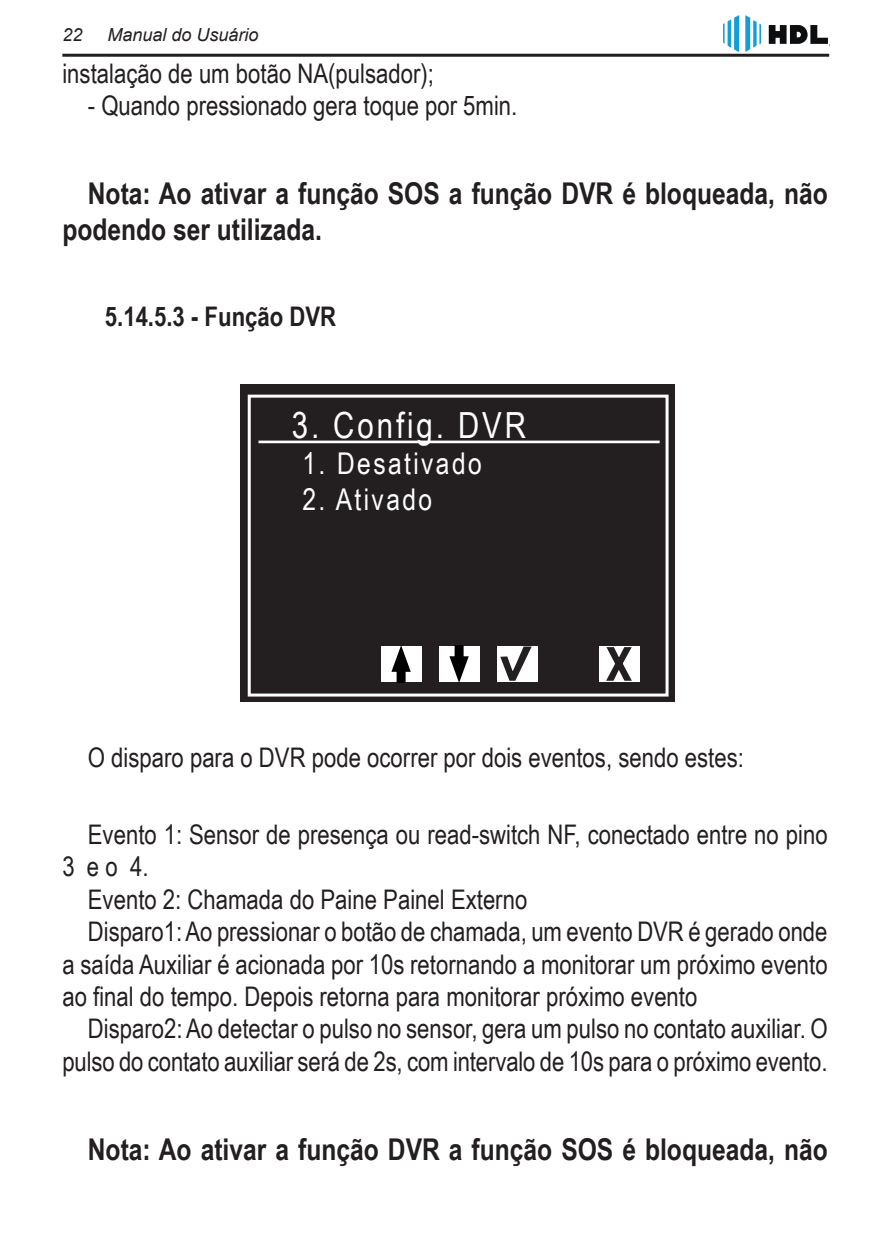
<style>
.page{position:relative;width:893px;height:1259px;background:#fff}
.page>*{position:absolute;margin:0;border:0;box-sizing:border-box;transform-origin:0 0}
.Corpo_do_Texto{font:36px "Arial Narrow";letter-spacing:.08em;color:#fff}
.Estilo_de_parágrafo{font:700 30px/36px "Arial Narrow";color:#231f20}
.Corpo_do_Texto-2{font:30px "Arial Narrow";letter-spacing:.08em;color:#fff}
.Corpo_do_Texto-3{font:27px/32.4px "Arial Narrow";color:#231f20}
.Subtitulo_2_Manual_H{font:700 27px "Arial Narrow";color:#231f20}
.t1{font:italic 18px "Arial";color:#231f20}
</style>
<div class="page">
<hr style="left:62px;top:54px;width:767px;height:3px;background:#231f20">
<svg style="left:723px;top:15px;width:16px;height:37px"></svg>
<svg style="left:745px;top:15px;width:12px;height:37px"></svg>
<hr style="left:759px;top:24px;width:2px;height:20px;background:#139dd9">
<svg style="left:769px;top:25px;width:59px;height:19px"></svg>
<div style="left:240px;top:385px;width:435px;height:317px;background:#231f20"></div>
<div style="left:248px;top:395px;width:421px;height:301px;border:3px solid #fff"></div>
<hr style="left:259px;top:440px;width:401px;height:3px;background:#fff">
<div style="left:381px;top:646px;width:40px;height:36px;background:#fff"></div>
<div style="left:397px;top:663px;width:9px;height:20px;background:#000"></div>
<svg style="left:391px;top:646px;width:20px;height:26px"></svg>
<div style="left:439px;top:646px;width:40px;height:36px;background:#fff"></div>
<div style="left:455px;top:645px;width:9px;height:19px;background:#000"></div>
<svg style="left:449px;top:656px;width:20px;height:26px"></svg>
<div style="left:497px;top:646px;width:40px;height:36px;background:#fff"></div>
<div style="left:599px;top:646px;width:40px;height:36px;background:#fff"></div>
<svg style="left:606px;top:647px;width:26px;height:34px"></svg>
<svg style="left:500px;top:646px;width:32px;height:35px"></svg>
<p class="t1" style="left:62px;top:23px;width:22px">22</p>
<p class="t1" style="left:107px;top:23px;width:153px">Manual do Usuário</p>
<p class="Corpo_do_Texto-3" style="left:62px;top:56px;width:373px">instalação de um botão NA(pulsador);</p>
<p class="Corpo_do_Texto-3" style="left:88px;top:88px;width:431px">- Quando pressionado gera toque por 5min.</p>
<p class="Estilo_de_parágrafo" style="left:62px;top:174px;width:767px;text-indent:26px">Nota: Ao ativar a função SOS a função DVR é bloqueada, não podendo ser utilizada.</p>
<p class="Subtitulo_2_Manual_H" style="left:105px;top:296px;width:233px">5.14.5.3 - Função DVR</p>
<p class="Corpo_do_Texto" style="left:292px;top:399px;width:236px">3. Config. DVR</p>
<p class="Corpo_do_Texto-2" style="left:302px;top:441px;width:181px">1. Desativado</p>
<p class="Corpo_do_Texto-2" style="left:302px;top:477px;width:131px">2. Ativado</p>
<p class="Corpo_do_Texto-3" style="left:88px;top:740px;width:657px">O disparo para o DVR pode ocorrer por dois eventos, sendo estes:</p>
<p class="Corpo_do_Texto-3" style="left:62px;top:817px;width:767px;text-indent:26px">Evento 1: Sensor de presença ou read-switch NF, conectado entre no pino<br>3 e o 4.</p>
<p class="Corpo_do_Texto-3" style="left:88px;top:882px;width:441px">Evento 2: Chamada do Paine Painel Externo</p>
<p class="Corpo_do_Texto-3" style="left:62px;top:914px;width:767px;text-align:justify;text-indent:26px">Disparo1: Ao pressionar o botão de chamada, um evento DVR é gerado onde a saída Auxiliar é acionada por 10s retornando a monitorar um próximo evento ao final do tempo. Depois retorna para monitorar próximo evento</p>
<p class="Corpo_do_Texto-3" style="left:62px;top:1011px;width:767px;text-align:right">Disparo2: Ao detectar o pulso no sensor, gera um pulso no contato auxiliar. O pulso do contato auxiliar será de 2s, com intervalo de 10s para o próximo evento.</p>
<p class="Estilo_de_parágrafo" style="left:88px;top:1129px;width:741px">Nota: Ao ativar a função DVR a função SOS é bloqueada, não</p>
</div>
